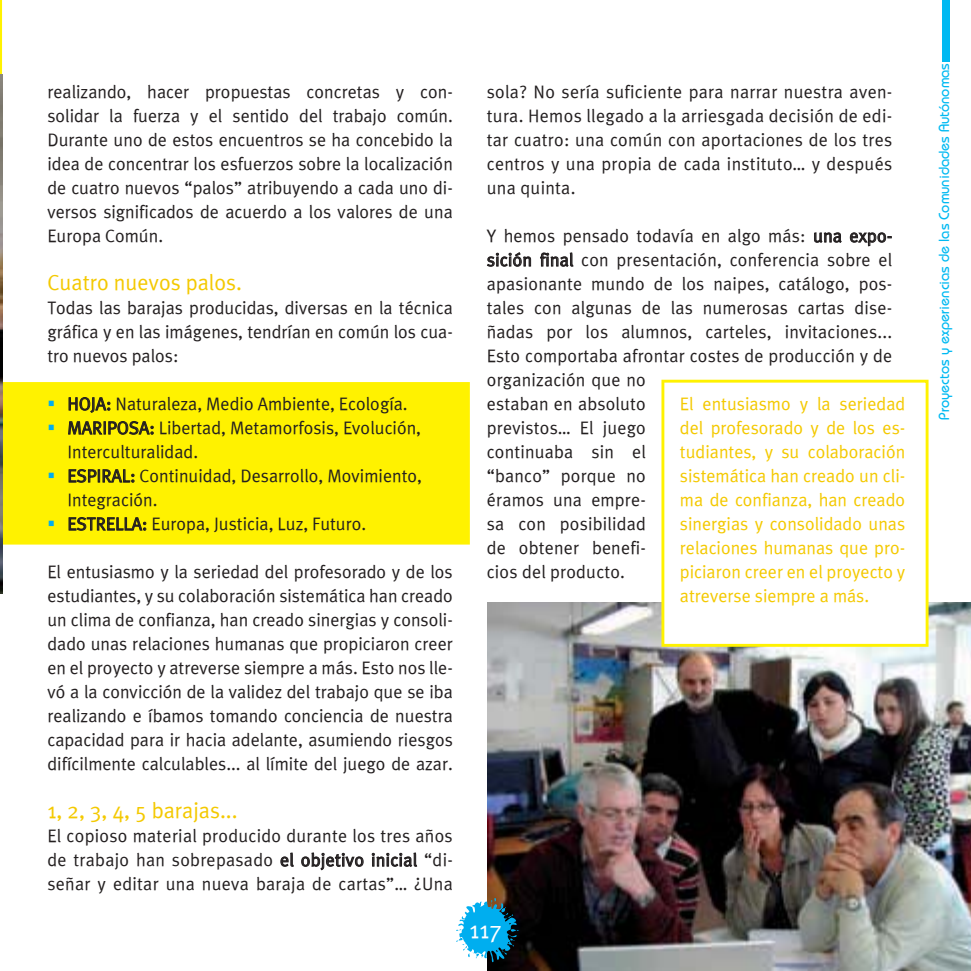
<style>
.page{position:relative;width:971px;height:971px;background:#fff}
.page>*{position:absolute;margin:0;border:0;box-sizing:border-box;transform-origin:0 0}
.t1{font:24px "Meta Plus Normal Roman";color:#fff}
.t2{font:22px "Meta Plus Normal Roman";color:#f4c900}
.t3{font:18px/24px "Meta Plus Normal Roman";letter-spacing:.01em;color:#231f20;text-align:justify}
.t4{font:18px/24px "Meta Plus Normal Roman";color:#f4c900;text-align:justify}
.t5{font:500 14.6px "Bauhaus Std";color:#00b9f2}
</style>
<div class="page">
<div style="left:942px;top:0;width:8px;height:61px;background:#00b9f2"></div>
<svg style="left:0;top:0;width:2px;height:74px"></svg>
<div style="left:2px;top:382px;width:468px;height:162px;background:#fff200"></div>
<svg style="left:280px;top:852px;width:14px;height:15px"></svg>
<svg style="left:301px;top:852px;width:62px;height:18px"></svg>
<svg style="left:372px;top:852px;width:45px;height:15px"></svg>
<svg style="left:814px;top:232px;width:28px;height:11px"></svg>
<svg style="left:850px;top:232px;width:42px;height:14px"></svg>
<svg style="left:487px;top:252px;width:44px;height:15px"></svg>
<svg style="left:540px;top:252px;width:33px;height:15px"></svg>
<img style="left:487px;top:602px;width:484px;height:369px">
<svg style="left:661px;top:380px;width:267px;height:267px"></svg>
<svg style="left:456px;top:897px;width:63px;height:65px"></svg>
<img style="left:0;top:74px;width:2px;height:519px">
<svg style="left:49px;top:397px;width:61px;height:16px"></svg>
<svg style="left:49px;top:419px;width:105px;height:18px;background:#c4b908"></svg>
<svg style="left:49px;top:469px;width:85px;height:14px"></svg>
<svg style="left:49px;top:517px;width:97px;height:14px"></svg>
<p class="t3" style="left:47px;top:80px;width:407px">realizando, hacer propuestas concretas y con&shy;solidar la fuerza y el sentido del trabajo común.<br>Durante uno de estos encuentros se ha concebido la idea de concentrar los esfuerzos sobre la localización de cuatro nuevos “palos” atribuyendo a cada uno di&shy;versos significados de acuerdo a los valores de una Europa Común.</p>
<p class="t2" style="left:47px;top:270px;width:196px">Cuatro nuevos palos.</p>
<p class="t3" style="left:47px;top:296px;width:407px">Todas las barajas producidas, diversas en la técnica gráfica y en las imágenes, tendrían en común los cua&shy;tro nuevos palos:</p>
<p class="t3" style="left:67px;top:392px;width:356px;text-align:left">HOJA: Naturaleza, Medio Ambiente, Ecología.<br>MARIPOSA: Libertad, Metamorfosis, Evolución, Interculturalidad.<br>ESPIRAL: Continuidad, Desarrollo, Movimiento, Integración.<br>ESTRELLA: Europa, Justicia, Luz, Futuro.</p>
<p class="t3" style="left:47px;top:560px;width:407px">El entusiasmo y la seriedad del profesorado y de los estudiantes, y su colaboración sistemática han creado un clima de confianza, han creado sinergias y consoli&shy;dado unas relaciones humanas que propiciaron creer en el proyecto y atreverse siempre a más. Esto nos lle&shy;vó a la convicción de la validez del trabajo que se iba realizando e íbamos tomando conciencia de nuestra capacidad para ir hacia adelante, asumiendo riesgos difícilmente calculables... al límite del juego de azar.</p>
<p class="t2" style="left:47px;top:798px;width:192px">1, 2, 3, 4, 5 barajas...</p>
<p class="t3" style="left:47px;top:824px;width:407px">El copioso material producido durante los tres años de trabajo han sobrepasado el objetivo inicial “di&shy;señar y editar una nueva baraja de cartas”… ¿Una</p>
<p class="t3" style="left:487px;top:80px;width:407px">sola? No sería suficiente para narrar nuestra aven&shy;tura. Hemos llegado a la arriesgada decisión de edi&shy;tar cuatro: una común con aportaciones de los tres centros y una propia de cada instituto… y después una quinta.</p>
<p class="t3" style="left:487px;top:224px;width:407px;text-align:left">Y hemos pensado todavía en algo más: una expo&shy;sición final con presentación, conferencia sobre el apasionante mundo de los naipes, catálogo, pos&shy;tales con algunas de las numerosas cartas dise&shy;ñadas por los alumnos, carteles, invitaciones...<br>Esto comportaba afrontar costes de producción y de organización que no<br>estaban en absoluto<br>previstos… El juego<br>continuaba sin el<br>“banco” porque no<br>éramos una empre-<br>sa con posibilidad<br>de obtener benefi-<br>cios del producto.</p>
<p class="t4" style="left:680px;top:392px;width:227px">El entusiasmo y la seriedad del profesorado y de los es&shy;tudiantes, y su colaboración sistemática han creado un cli&shy;ma de confianza, han creado sinergias y consolidado unas relaciones humanas que pro&shy;piciaron creer en el proyecto y atreverse siempre a más.</p>
<h1 class="t1" style="left:469px;top:915px;width:34px">117</h1>
<p class="t5" style="left:939px;top:419px;width:358px;rotate:-90deg">Proyectos y experiencias de las Comunidades Autónomas</p>
</div>
